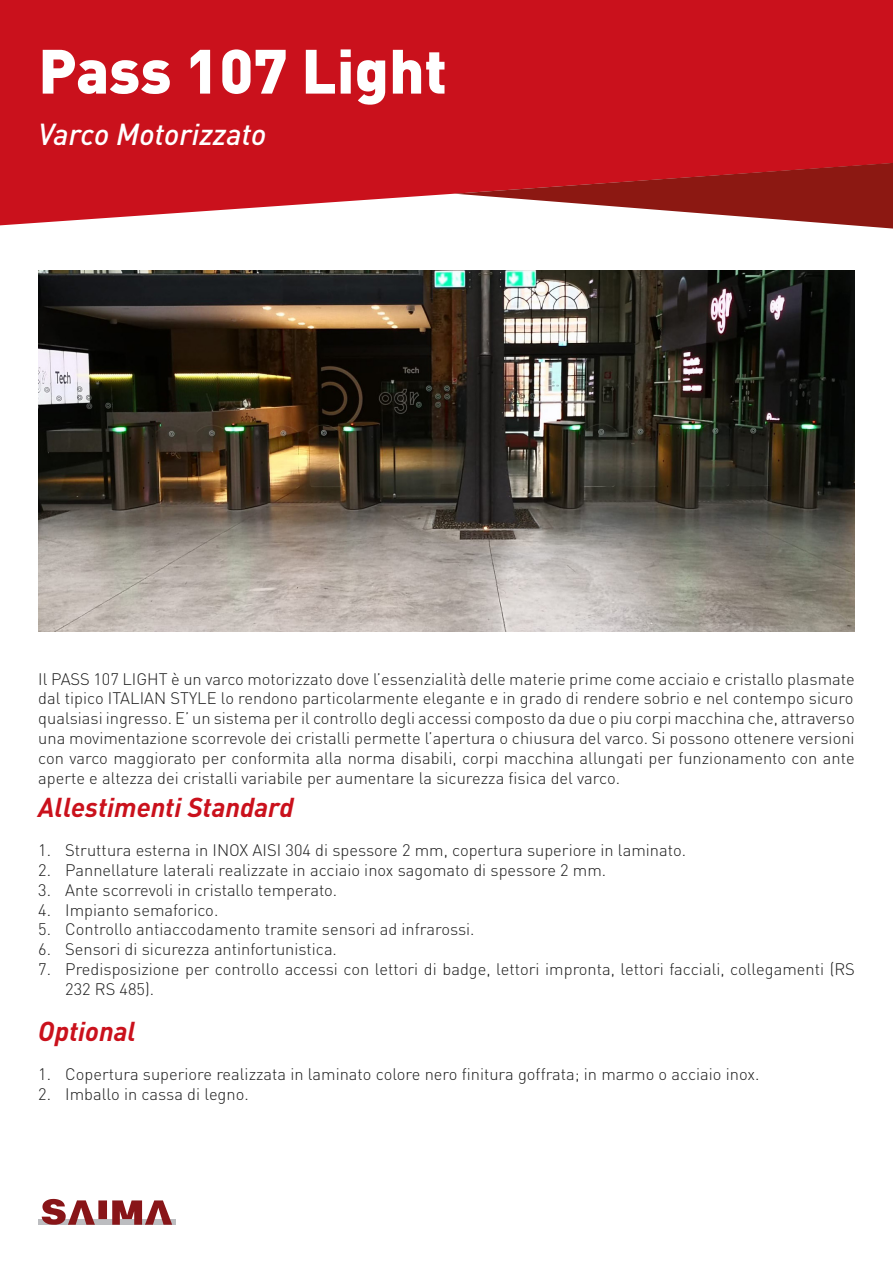
<style>
.page{position:relative;width:893px;height:1263px;background:#fff}
.page>*{position:absolute;margin:0;border:0;box-sizing:border-box;transform-origin:0 0}
.t1{font:900 61.5px "DINOT";color:#fff}
.t2{font:italic 500 30px "DINOT";letter-spacing:-.005em;color:#fff}
.t3{font:italic 700 27px "DINOT";color:#ca111c}
.t4{font:300 16.5px/19.8px "DINOT";color:#1c1c1c}
</style>
<div class="page">
<div style="left:0;top:0;width:893px;height:225px;background:#ca111c"></div>
<svg style="left:455px;top:163px;width:438px;height:66px"></svg>
<div style="left:38px;top:1219px;width:137px;height:6px;background:#bcbdc0"></div>
<svg style="left:42px;top:1199px;width:130px;height:26px"></svg>
<img style="left:38px;top:270px;width:817px;height:361px">
<p class="t1" style="left:38px;top:30px;width:410px">Pass 107 Light</p>
<p class="t2" style="left:38px;top:115px;width:230px">Varco Motorizzato</p>
<p class="t4" style="left:38px;top:668px;width:818px">Il PASS 107 LIGHT è un varco motorizzato dove l’essenzialità delle materie prime come acciaio e cristallo plasmate dal tipico ITALIAN STYLE lo rendono particolarmente elegante e in grado di rendere sobrio e nel contempo sicuro</p>
<p class="t4" style="left:38px;top:708px;width:818px">qualsiasi ingresso. E’ un sistema per il controllo degli accessi composto da due o piu corpi macchina che, attraverso</p>
<p class="t4" style="left:38px;top:728px;width:818px;text-align:justify">una movimentazione scorrevole dei cristalli permette l’apertura o chiusura del varco. Si possono ottenere versioni con varco maggiorato per conformita alla norma disabili, corpi macchina allungati per funzionamento con ante aperte e altezza dei cristalli variabile per aumentare la sicurezza fisica del varco.</p>
<p class="t3" style="left:38px;top:790px;width:257px">Allestimenti Standard</p>
<p class="t4" style="left:38px;top:840px;width:649px">1. Struttura esterna in INOX AISI 304 di spessore 2 mm, copertura superiore in laminato.</p>
<p class="t4" style="left:38px;top:860px;width:569px">2. Pannellature laterali realizzate in acciaio inox sagomato di spessore 2 mm.</p>
<p class="t4" style="left:38px;top:880px;width:301px">3. Ante scorrevoli in cristallo temperato.</p>
<p class="t4" style="left:38px;top:900px;width:182px">4. Impianto semaforico.</p>
<p class="t4" style="left:38px;top:919px;width:438px">5. Controllo antiaccodamento tramite sensori ad infrarossi.</p>
<p class="t4" style="left:38px;top:939px;width:300px">6. Sensori di sicurezza antinfortunistica.</p>
<p class="t4" style="left:65px;top:959px;width:791px;text-indent:-27px">7. Predisposizione per controllo accessi con lettori di badge, lettori impronta, lettori facciali, collegamenti (RS<br>232 RS 485).</p>
<p class="t3" style="left:38px;top:1014px;width:99px">Optional</p>
<p class="t4" style="left:38px;top:1064px;width:723px">1. Copertura superiore realizzata in laminato colore nero finitura goffrata; in marmo o acciaio inox.</p>
<p class="t4" style="left:38px;top:1084px;width:212px">2. Imballo in cassa di legno.</p>
</div>
